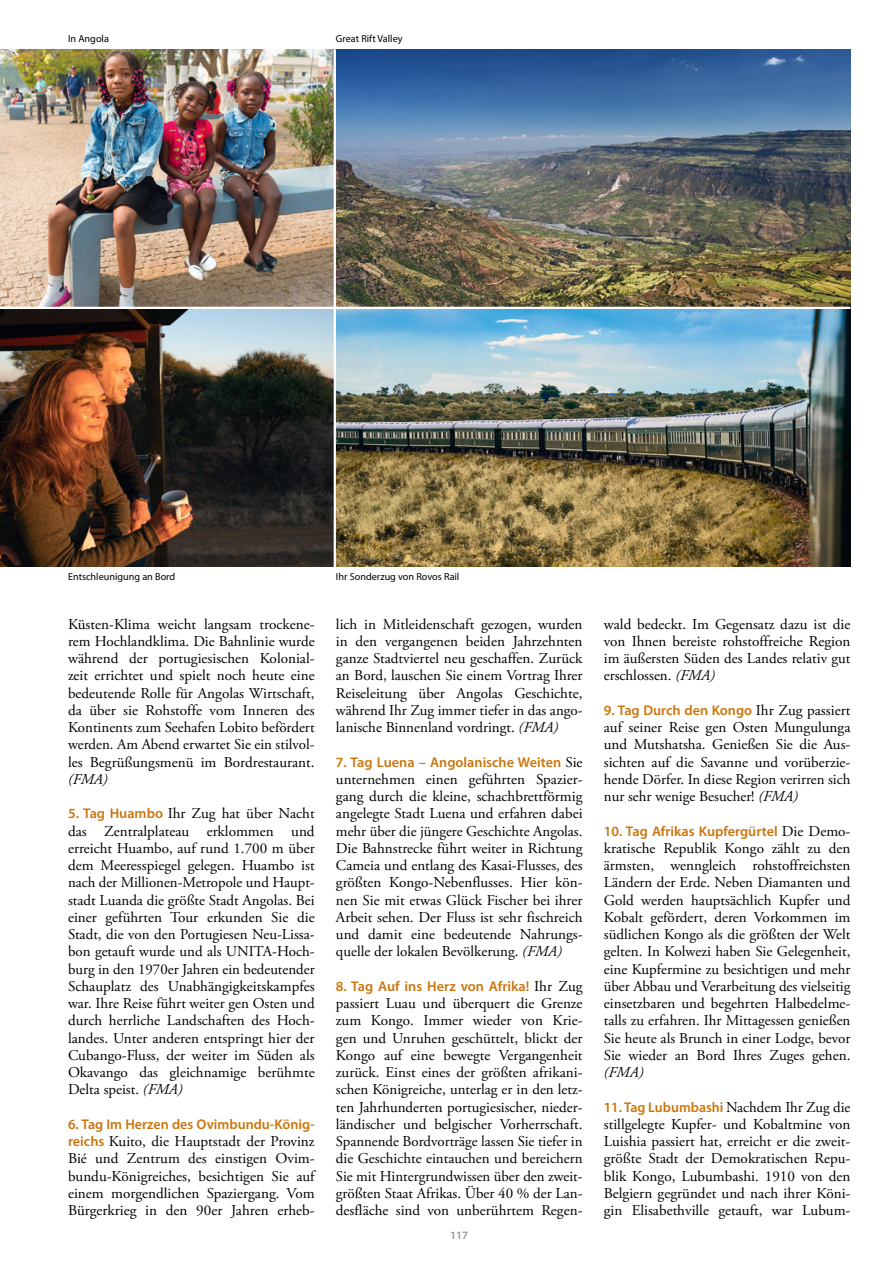
<style>
.page{position:relative;width:893px;height:1263px;background:#fff}
.page>*{position:absolute;margin:0;border:0;box-sizing:border-box;transform-origin:0 0}
.t1{font:15px/17.2px "Adobe Garamond Pro";color:#000;text-align:justify}
.t2{font:italic 15px "Adobe Garamond Pro";color:#000}
.t3{font:600 14.1px "Myriad Pro";color:#cc740a}
.t4{font:600 11.25px "Myriad Pro";color:#9a9897}
.t5{font:10.2px "Myriad Pro";color:#000}
.s1{font-family:"Myriad Pro";font-weight:600;font-size:14.1px;color:#cc740a}
.s2{font-style:italic}
.s3{font-family:"Adobe Garamond Pro";font-weight:400;font-size:15px;color:#000}
</style>
<div class="page">
<img style="left:1px;top:49px;width:849px;height:517px">
<hr style="left:334px;top:49px;width:2px;height:518px;background:#fff">
<img style="left:0;top:49px;width:1px;height:517px">
<hr style="left:0;top:307px;width:850px;height:2px;background:#fff">
<p class="t5" style="left:68px;top:33px;width:42px">In Angola</p>
<p class="t5" style="left:336px;top:33px;width:68px">Great Rift Valley</p>
<p class="t5" style="left:68px;top:571px;width:109px">Entschleunigung an Bord</p>
<p class="t1" style="left:68px;top:616px;width:248px">Küsten-Klima weicht langsam trockene&shy;rem Hochlandklima. Die Bahnlinie wurde während der portugiesischen Kolonial&shy;zeit errichtet und spielt noch heute eine bedeutende Rolle für Angolas Wirtschaft, da über sie Rohstoffe vom Inneren des Kontinents zum Seehafen Lobito befördert werden. Am Abend erwartet Sie ein stilvol&shy;les Begrüßungsmenü im Bordrestaurant.</p>
<p class="t2" style="left:68px;top:770px;width:41px">(FMA)</p>
<p class="t1" style="left:68px;top:805px;width:248px"><span class="s1">5. Tag Huambo</span> Ihr Zug hat über Nacht das Zentralplateau erklommen und erreicht Huambo, auf rund 1.700 m über dem Meeresspiegel gelegen. Huambo ist nach der Millionen-Metropole und Haupt&shy;stadt Luanda die größte Stadt Angolas. Bei einer geführten Tour erkunden Sie die Stadt, die von den Portugiesen Neu-Lissa&shy;bon getauft wurde und als UNITA-Hoch&shy;burg in den 1970er Jahren ein bedeutender Schauplatz des Unabhängigkeitskampfes war. Ihre Reise führt weiter gen Osten und durch herrliche Landschaften des Hoch&shy;landes. Unter anderen entspringt hier der Cubango-Fluss, der weiter im Süden als Okavango das gleichnamige berühmte Delta speist. <span class="s2">(FMA)</span></p>
<p class="t3" style="left:68px;top:1116px;width:248px">6. Tag Im Herzen des Ovimbundu-König-</p>
<p class="t1" style="left:68px;top:1133px;width:248px"><span class="s1">reichs</span> Kuito, die Hauptstadt der Provinz Bié und Zentrum des einstigen Ovim&shy;bundu-Königreiches, besichtigen Sie auf einem morgendlichen Spaziergang. Vom Bürgerkrieg in den 90er Jahren erheb-</p>
<p class="t5" style="left:336px;top:571px;width:125px">Ihr Sonderzug von Rovos Rail</p>
<p class="t1" style="left:336px;top:616px;width:248px">lich in Mitleidenschaft gezogen, wurden in den vergangenen beiden Jahrzehnten ganze Stadtviertel neu geschaffen. Zurück an Bord, lauschen Sie einem Vortrag Ihrer Reiseleitung über Angolas Geschichte, während Ihr Zug immer tiefer in das ango&shy;lanische Binnenland vordringt. <span class="s2">(FMA)</span></p>
<p class="t3" style="left:336px;top:754px;width:248px">7. Tag Luena – Angolanische Weiten <span class="s3">Sie</span></p>
<p class="t1" style="left:336px;top:771px;width:248px">unternehmen einen geführten Spazier&shy;gang durch die kleine, schachbrettförmig angelegte Stadt Luena und erfahren dabei mehr über die jüngere Geschichte Angolas.<br>Die Bahnstrecke führt weiter in Richtung Cameia und entlang des Kasai-Flusses, des größten Kongo-Nebenflusses. Hier kön&shy;nen Sie mit etwas Glück Fischer bei ihrer Arbeit sehen. Der Fluss ist sehr fischreich und damit eine bedeutende Nahrungs&shy;quelle der lokalen Bevölkerung. <span class="s2">(FMA)</span></p>
<p class="t3" style="left:336px;top:978px;width:248px">8. Tag Auf ins Herz von Afrika! <span class="s3">Ihr Zug</span></p>
<p class="t1" style="left:336px;top:995px;width:248px">passiert Luau und überquert die Grenze zum Kongo. Immer wieder von Krie&shy;gen und Unruhen geschüttelt, blickt der Kongo auf eine bewegte Vergangenheit zurück. Einst eines der größten afrikani&shy;schen Königreiche, unterlag er in den letz&shy;ten Jahrhunderten portugiesischer, nieder&shy;ländischer und belgischer Vorherrschaft.<br>Spannende Bordvorträge lassen Sie tiefer in die Geschichte eintauchen und bereichern Sie mit Hintergrundwissen über den zweit&shy;größten Staat Afrikas. Über 40 % der Lan&shy;desfläche sind von unberührtem Regen-</p>
<p class="t4" style="left:450px;top:1229px;width:20px">117</p>
<p class="t1" style="left:604px;top:616px;width:248px">wald bedeckt. Im Gegensatz dazu ist die von Ihnen bereiste rohstoffreiche Region im äußersten Süden des Landes relativ gut erschlossen. <span class="s2">(FMA)</span></p>
<p class="t3" style="left:604px;top:702px;width:248px">9. Tag Durch den Kongo <span class="s3">Ihr Zug passiert</span></p>
<p class="t1" style="left:604px;top:719px;width:248px">auf seiner Reise gen Osten Mungulunga und Mutshatsha. Genießen Sie die Aus&shy;sichten auf die Savanne und vorüberzie&shy;hende Dörfer. In diese Region verirren sich nur sehr wenige Besucher! <span class="s2">(FMA)</span></p>
<p class="t3" style="left:604px;top:823px;width:248px">10. Tag Afrikas Kupfergürtel <span class="s3">Die Demo-</span></p>
<p class="t1" style="left:604px;top:840px;width:248px">kratische Republik Kongo zählt zu den ärmsten, wenngleich rohstoffreichsten Ländern der Erde. Neben Diamanten und Gold werden hauptsächlich Kupfer und Kobalt gefördert, deren Vorkommen im südlichen Kongo als die größten der Welt gelten. In Kolwezi haben Sie Gelegenheit, eine Kupfermine zu besichtigen und mehr über Abbau und Verarbeitung des vielseitig einsetzbaren und begehrten Halbedelme&shy;talls zu erfahren. Ihr Mittagessen genießen Sie heute als Brunch in einer Lodge, bevor Sie wieder an Bord Ihres Zuges gehen.</p>
<p class="t2" style="left:604px;top:1063px;width:41px">(FMA)</p>
<p class="t3" style="left:604px;top:1099px;width:248px">11. Tag Lubumbashi <span class="s3">Nachdem Ihr Zug die</span></p>
<p class="t1" style="left:604px;top:1116px;width:248px">stillgelegte Kupfer- und Kobaltmine von Luishia passiert hat, erreicht er die zweit&shy;größte Stadt der Demokratischen Repu&shy;blik Kongo, Lubumbashi. 1910 von den Belgiern gegründet und nach ihrer Köni&shy;gin Elisabethville getauft, war Lubum-</p>
</div>
